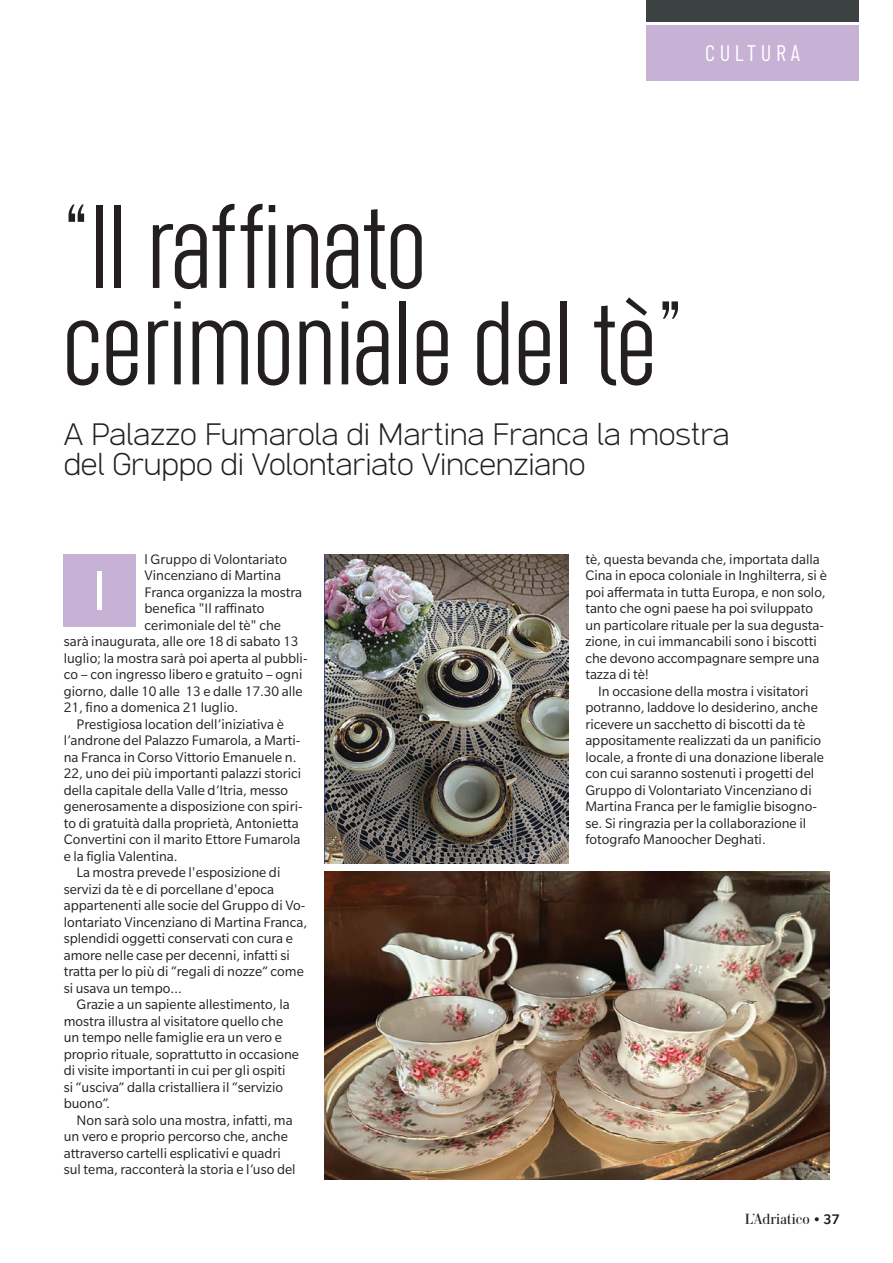
<style>
.page{position:relative;width:893px;height:1263px;background:#fff}
.page>*{position:absolute;margin:0;border:0;box-sizing:border-box;transform-origin:0 0}
.t1{font:300 118.5px/96.4px "Chairdrobe";letter-spacing:.02em;color:#231f20}
.t2{font:61.2px "Slate Pro";color:#fff}
.t3{font:300 31.5px/30px "Compose";letter-spacing:-.01em;color:#231f20}
.t4{font:22.5px "Barlow Condensed";letter-spacing:.2em;color:#fff}
.t5{font:15px/16.5px "Slate Pro";color:#231f20}
.t6{font:15px "Carmen";color:#231f20}
.s1{font-family:"Slate";font-weight:500}
</style>
<div class="page">
<div style="left:646px;top:0;width:213px;height:21px;background:#3c4241"></div>
<div style="left:646px;top:25px;width:213px;height:55px;background:#c7b2d5"></div>
<div style="left:64px;top:554px;width:72px;height:72px;background:#c7b2d5"></div>
<img style="left:325px;top:872px;width:504px;height:307px">
<img style="left:325px;top:554px;width:243px;height:309px">
<h3 class="t4" style="left:705px;top:36px;width:96px">CULTURA</h3>
<h1 class="t1" style="left:64px;top:194px;width:621px">“Il raffinato cerimoniale del tè”</h1>
<h3 class="t3" style="left:64px;top:421px;width:667px">A Palazzo Fumarola di Martina Franca la mostra del Gruppo di Volontariato Vincenziano</h3>
<p class="t5" style="left:145px;top:551px;width:144px">l Gruppo di Volontariato</p>
<p class="t5" style="left:145px;top:567px;width:138px">Vincenziano di Martina</p>
<p class="t5" style="left:145px;top:584px;width:159px">Franca organizza la mostra</p>
<p class="t5" style="left:145px;top:600px;width:121px">benefica "Il raffinato</p>
<p class="t5" style="left:145px;top:617px;width:138px">cerimoniale del tè" che</p>
<p class="t5" style="left:64px;top:633px;width:236px">sarà inaugurata, alle ore 18 di sabato 13</p>
<p class="t5" style="left:64px;top:650px;width:245px">luglio; la mostra sarà poi aperta al pubbli-</p>
<p class="t5" style="left:64px;top:666px;width:240px">co – con ingresso libero e gratuito – ogni</p>
<p class="t5" style="left:64px;top:683px;width:240px">giorno, dalle 10 alle 13 e dalle 17.30 alle</p>
<p class="t5" style="left:64px;top:699px;width:176px">21, fino a domenica 21 luglio.</p>
<p class="t5" style="left:77px;top:716px;width:209px">Prestigiosa location dell’iniziativa è</p>
<p class="t5" style="left:64px;top:732px;width:238px">l’androne del Palazzo Fumarola, a Marti-</p>
<p class="t5" style="left:64px;top:749px;width:234px">na Franca in Corso Vittorio Emanuele n.</p>
<p class="t5" style="left:64px;top:765px;width:239px">22, uno dei più importanti palazzi storici</p>
<p class="t5" style="left:64px;top:782px;width:226px">della capitale della Valle d’Itria, messo</p>
<p class="t5" style="left:64px;top:798px;width:240px">generosamente a disposizione con spiri-</p>
<p class="t5" style="left:64px;top:815px;width:236px">to di gratuità dalla proprietà, Antonietta</p>
<p class="t5" style="left:64px;top:831px;width:238px">Convertini con il marito Ettore Fumarola</p>
<p class="t5" style="left:64px;top:848px;width:115px">e la figlia Valentina.</p>
<p class="t5" style="left:77px;top:864px;width:205px">La mostra prevede l'esposizione di</p>
<p class="t5" style="left:64px;top:881px;width:212px">servizi da tè e di porcellane d'epoca</p>
<p class="t5" style="left:64px;top:897px;width:243px">appartenenti alle socie del Gruppo di Vo-</p>
<p class="t5" style="left:64px;top:914px;width:245px">lontariato Vincenziano di Martina Franca,</p>
<p class="t5" style="left:64px;top:930px;width:231px">splendidi oggetti conservati con cura e</p>
<p class="t5" style="left:64px;top:947px;width:227px">amore nelle case per decenni, infatti si</p>
<p class="t5" style="left:64px;top:963px;width:242px">tratta per lo più di “regali di nozze” come</p>
<p class="t5" style="left:64px;top:980px;width:120px">si usava un tempo…</p>
<p class="t5" style="left:77px;top:996px;width:215px">Grazie a un sapiente allestimento, la</p>
<p class="t5" style="left:64px;top:1013px;width:221px">mostra illustra al visitatore quello che</p>
<p class="t5" style="left:64px;top:1029px;width:220px">un tempo nelle famiglie era un vero e</p>
<p class="t5" style="left:64px;top:1046px;width:237px">proprio rituale, soprattutto in occasione</p>
<p class="t5" style="left:64px;top:1062px;width:223px">di visite importanti in cui per gli ospiti</p>
<p class="t5" style="left:64px;top:1079px;width:221px">si “usciva” dalla cristalliera il “servizio</p>
<p class="t5" style="left:64px;top:1095px;width:48px">buono”.</p>
<p class="t5" style="left:77px;top:1112px;width:218px">Non sarà solo una mostra, infatti, ma</p>
<p class="t5" style="left:64px;top:1128px;width:226px">un vero e proprio percorso che, anche</p>
<p class="t5" style="left:64px;top:1145px;width:219px">attraverso cartelli esplicativi e quadri</p>
<p class="t5" style="left:64px;top:1161px;width:233px">sul tema, racconterà la storia e l’uso del</p>
<h2 class="t2" style="left:92px;top:558px;width:17px">I</h2>
<p class="t5" style="left:585px;top:551px;width:243px">tè, questa bevanda che, importata dalla Cina in epoca coloniale in Inghilterra, si è poi affermata in tutta Europa, e non solo, tanto che ogni paese ha poi sviluppato un particolare rituale per la sua degusta&shy;zione, in cui immancabili sono i biscotti che devono accompagnare sempre una tazza di tè!</p>
<p class="t5" style="left:585px;top:683px;width:240px;text-indent:13px">In occasione della mostra i visitatori potranno, laddove lo desiderino, anche ricevere un sacchetto di biscotti da tè appositamente realizzati da un panificio locale, a fronte di una donazione liberale con cui saranno sostenuti i progetti del Gruppo di Volontariato Vincenziano di Martina Franca per le famiglie bisogno&shy;se. Si ringrazia per la collaborazione il fotografo Manoocher Deghati.</p>
<p class="t6" style="left:745px;top:1209px;width:97px">L’Adriatico <span class="s1">• 37</span></p>
</div>
